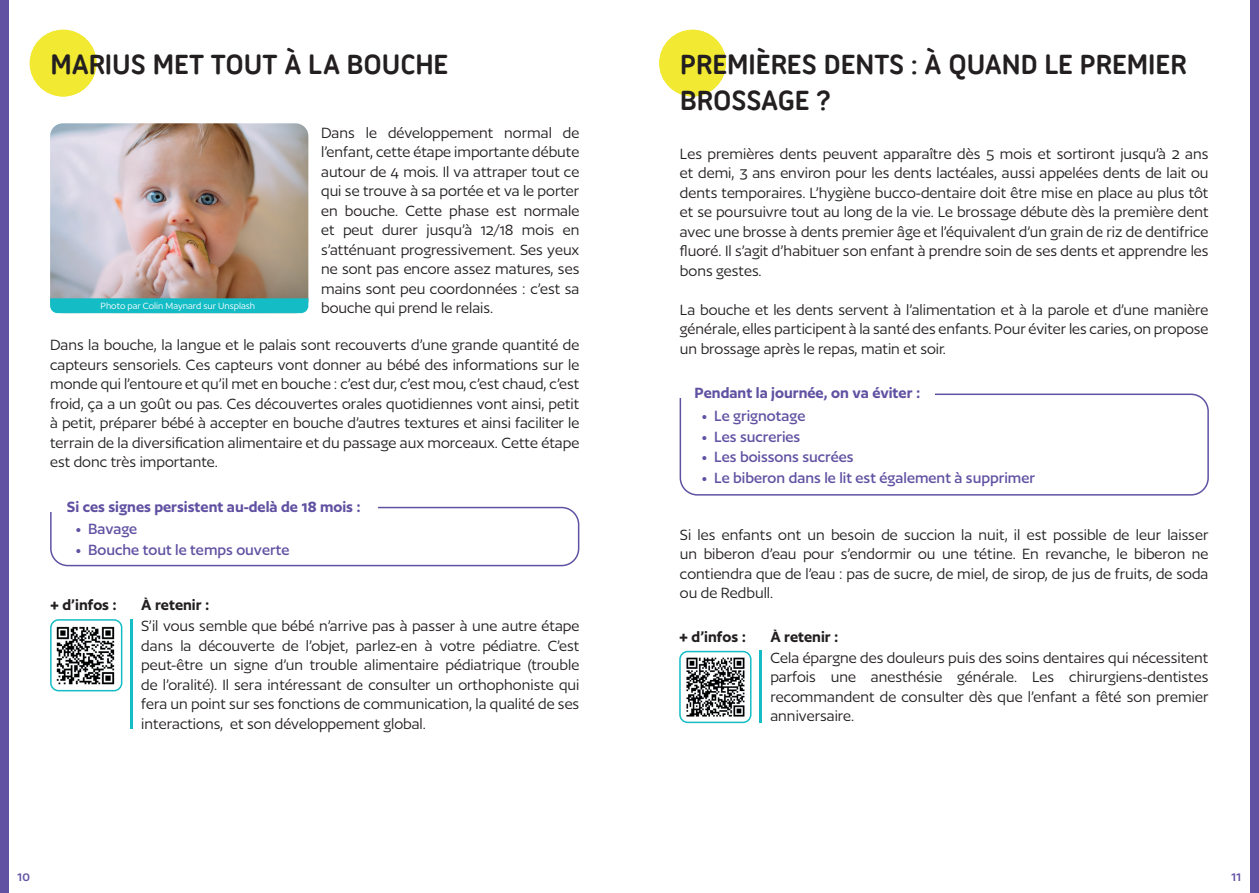
<style>
.page{position:relative;width:1259px;height:893px;background:#fff}
.page>*{position:absolute;margin:0;border:0;box-sizing:border-box;transform-origin:0 0}
.t1{font:700 30px/36px "Ubuntu Titling";letter-spacing:-.025em;color:#231f20}
.t2{font:17.25px/19.5px "Author";color:#231f20;text-align:justify}
.t3{font:500 17.25px "Author";color:#6151a2}
.t4{font:600 17.25px "Author";color:#6151a2}
.t5{font:600 17.25px "Author";color:#231f20}
.t6{font:500 15px "Author";color:#6151a2}
.t7{font:10.5px "Author";color:#fff}
</style>
<div class="page">
<div style="left:1250px;top:0;width:9px;height:893px;background:#6151a2"></div>
<div style="left:0;top:0;width:9px;height:893px;background:#6151a2"></div>
<div style="left:659px;top:30px;width:67px;height:66px;background:#f1e932;border-radius:50%"></div>
<svg style="left:679px;top:393px;width:530px;height:103px"></svg>
<div style="left:679px;top:383px;width:256px;height:15px;background:#fff"></div>
<div style="left:50px;top:619px;width:72px;height:72px;border:2px solid #14bcc6;border-radius:8px"></div>
<img style="left:56px;top:626px;width:59px;height:59px">
<hr style="left:131px;top:619px;width:2px;height:109px;background:#14bcc6">
<div style="left:679px;top:651px;width:72px;height:72px;border:2px solid #14bcc6;border-radius:8px"></div>
<img style="left:686px;top:657px;width:59px;height:60px">
<hr style="left:760px;top:651px;width:2px;height:72px;background:#14bcc6">
<div style="left:30px;top:30px;width:66px;height:66px;background:#f1e932;border-radius:50%"></div>
<svg style="left:50px;top:506px;width:530px;height:61px"></svg>
<div style="left:50px;top:497px;width:327px;height:15px;background:#fff"></div>
<img style="left:50px;top:123px;width:258px;height:175px">
<svg style="left:50px;top:298px;width:258px;height:15px;background:#18bbc4"></svg>
<h1 class="t1" style="left:50px;top:46px;width:400px">MARIUS MET TOUT À LA BOUCHE</h1>
<p class="t7" style="left:101px;top:300px;width:156px">Photo par Colin Maynard sur Unsplash</p>
<p class="t2" style="left:321px;top:123px;width:260px">Dans le développement normal de l’enfant, cette étape importante débute autour de 4 mois. Il va attraper tout ce qui se trouve à sa portée et va le porter en bouche. Cette phase est normale et peut durer jusqu’à 12/18 mois en s’atténuant progressivement. Ses yeux ne sont pas encore assez matures, ses mains sont peu coordonnées : c’est sa bouche qui prend le relais.</p>
<p class="t2" style="left:50px;top:335px;width:531px">Dans la bouche, la langue et le palais sont recouverts d’une grande quantité de capteurs sensoriels. Ces capteurs vont donner au bébé des informations sur le monde qui l’entoure et qu’il met en bouche : c’est dur, c’est mou, c’est chaud, c’est froid, ça a un goût ou pas. Ces découvertes orales quotidiennes vont ainsi, petit à petit, préparer bébé à accepter en bouche d’autres textures et ainsi faciliter le terrain de la diversification alimentaire et du passage aux morceaux. Cette étape est donc très importante.</p>
<p class="t4" style="left:67px;top:498px;width:295px">Si ces signes persistent au-delà de 18 mois :</p>
<h1 class="t1" style="left:680px;top:46px;width:508px">PREMIÈRES DENTS : À QUAND LE PREMIER<br>BROSSAGE ?</h1>
<p class="t2" style="left:680px;top:144px;width:530px">Les premières dents peuvent apparaître dès 5 mois et sortiront jusqu’à 2 ans et demi, 3 ans environ pour les dents lactéales, aussi appelées dents de lait ou dents temporaires. L’hygiène bucco-dentaire doit être mise en place au plus tôt et se poursuivre tout au long de la vie. Le brossage débute dès la première dent avec une brosse à dents premier âge et l’équivalent d’un grain de riz de dentifrice fluoré. Il s’agit d’habituer son enfant à prendre soin de ses dents et apprendre les bons gestes.</p>
<p class="t2" style="left:680px;top:300px;width:530px">La bouche et les dents servent à l’alimentation et à la parole et d’une manière générale, elles participent à la santé des enfants. Pour éviter les caries, on propose un brossage après le repas, matin et soir.</p>
<p class="t4" style="left:694px;top:384px;width:227px">Pendant la journée, on va éviter :</p>
<p class="t3" style="left:701px;top:407px;width:106px">• Le grignotage</p>
<p class="t3" style="left:701px;top:428px;width:100px">• Les sucreries</p>
<p class="t3" style="left:701px;top:448px;width:154px">• Les boissons sucrées</p>
<p class="t3" style="left:701px;top:469px;width:335px">• Le biberon dans le lit est également à supprimer</p>
<p class="t3" style="left:75px;top:520px;width:63px">• Bavage</p>
<p class="t3" style="left:75px;top:541px;width:215px">• Bouche tout le temps ouverte</p>
<p class="t2" style="left:680px;top:524px;width:530px">Si les enfants ont un besoin de succion la nuit, il est possible de leur laisser un biberon d’eau pour s’endormir ou une tétine. En revanche, le biberon ne contiendra que de l’eau : pas de sucre, de miel, de sirop, de jus de fruits, de soda ou de Redbull.</p>
<p class="t5" style="left:50px;top:596px;width:68px">+ d’infos :</p>
<p class="t5" style="left:141px;top:596px;width:70px">À retenir :</p>
<p class="t2" style="left:141px;top:616px;width:440px">S’il vous semble que bébé n’arrive pas à passer à une autre étape dans la découverte de l’objet, parlez-en à votre pédiatre. C’est peut-être un signe d’un trouble alimentaire pédiatrique (trouble de l’oralité). Il sera intéressant de consulter un orthophoniste qui fera un point sur ses fonctions de communication, la qualité de ses interactions, et son développement global.</p>
<p class="t5" style="left:679px;top:628px;width:68px">+ d’infos :</p>
<p class="t5" style="left:770px;top:628px;width:70px">À retenir :</p>
<p class="t2" style="left:770px;top:648px;width:439px">Cela épargne des douleurs puis des soins dentaires qui nécessitent parfois une anesthésie générale. Les chirurgiens-dentistes recommandent de consulter dès que l’enfant a fêté son premier anniversaire.</p>
<p class="t6" style="left:17px;top:869px;width:14px">10</p>
<p class="t6" style="left:1231px;top:869px;width:12px">11</p>
</div>
